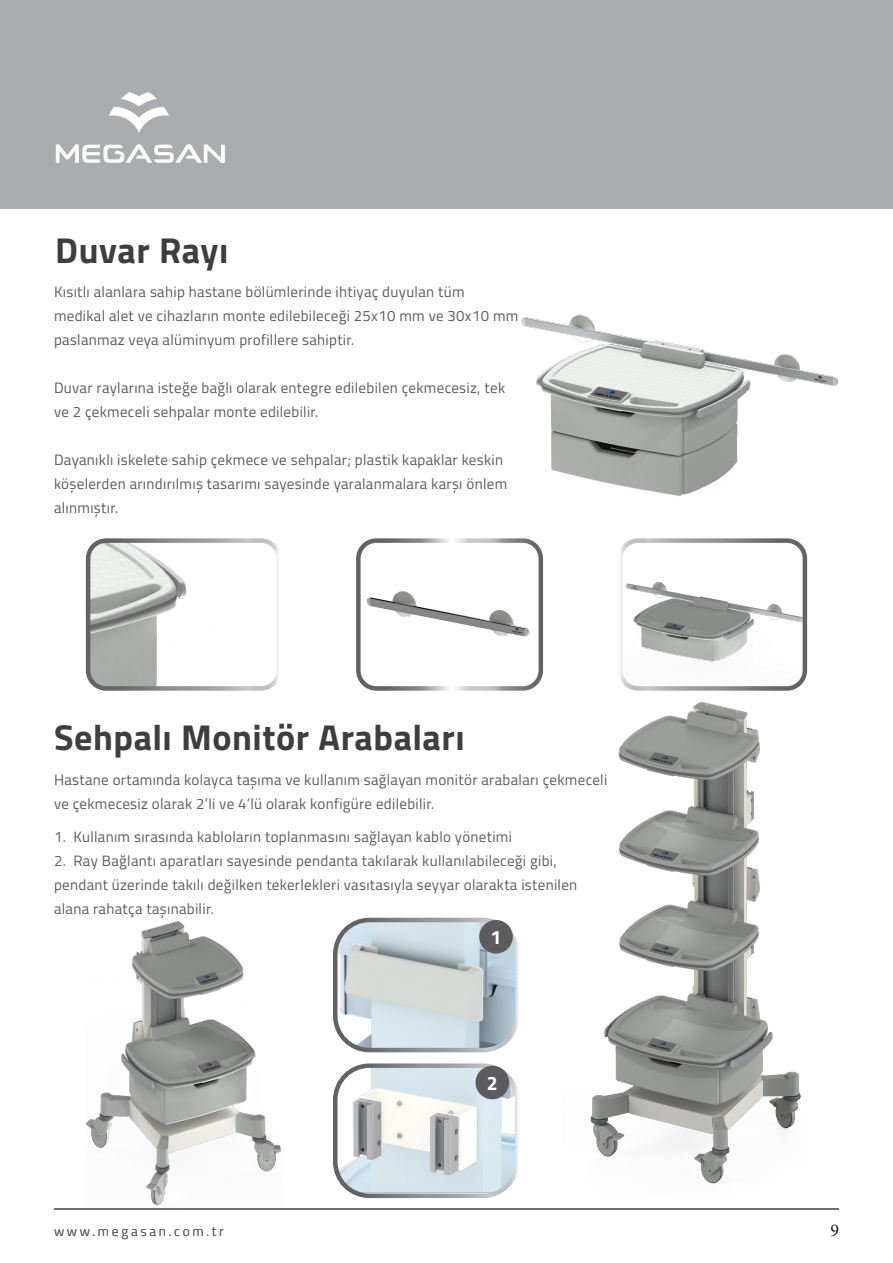
<style>
.page{position:relative;width:893px;height:1263px;background:#fff}
.page>*{position:absolute;margin:0;border:0;box-sizing:border-box;transform-origin:0 0}
.t1{font:700 36px "Titillium Web";letter-spacing:.015em;color:#3e3e3f}
.t2{font:700 19.5px "Titillium Web";color:#fff}
.t3{font:18px "Minion Pro";color:#231f20}
.t4{font:15px/24px "Titillium Web";letter-spacing:.02em;color:#5c5c5f}
.t5{font:300 13.5px "Titillium Web";letter-spacing:.2em;color:#5b5b5e}
</style>
<div class="page">
<div style="left:0;top:0;width:893px;height:208px;background:#abacb0"></div>
<svg style="left:56px;top:144px;width:169px;height:19px"></svg>
<svg style="left:109px;top:92px;width:60px;height:41px"></svg>
<hr style="left:54px;top:1209px;width:785px;height:1px;background:#5c5c5f">
<img style="left:86px;top:921px;width:195px;height:285px">
<img style="left:338px;top:920px;width:176px;height:127px">
<div style="left:333px;top:918px;width:186px;height:134px;border:4px solid #fff;border-radius:34px"></div>
<img style="left:338px;top:1068px;width:176px;height:125px">
<div style="left:333px;top:1063px;width:186px;height:135px;border:4px solid #fff;border-radius:34px"></div>
<img style="left:590px;top:701px;width:211px;height:483px">
<img style="left:361px;top:547px;width:177px;height:135px">
<div style="left:356px;top:538px;width:187px;height:153px;border:4px solid #fff;border-radius:18px"></div>
<img style="left:91px;top:543px;width:185px;height:143px">
<div style="left:86px;top:538px;width:195px;height:153px;border:4px solid #fff;border-radius:18px"></div>
<img style="left:623px;top:546px;width:179px;height:140px">
<div style="left:618px;top:538px;width:189px;height:153px;border:4px solid #fff;border-radius:18px"></div>
<img style="left:521px;top:314px;width:317px;height:182px">
<div style="left:479px;top:920px;width:34px;height:33px;background:#5c5c5f;border-radius:50%"></div>
<div style="left:475px;top:1066px;width:34px;height:33px;background:#5c5c5f;border-radius:50%"></div>
<p class="t1" style="left:55px;top:223px;width:175px">Duvar Rayı</p>
<p class="t4" style="left:54px;top:279px;width:466px">Kısıtlı alanlara sahip hastane bölümlerinde ihtiyaç duyulan tüm medikal alet ve cihazların monte edilebileceği 25x10 mm ve 30x10 mm paslanmaz veya alüminyum profillere sahiptir.</p>
<p class="t4" style="left:54px;top:375px;width:453px">Duvar raylarına isteğe bağlı olarak entegre edilebilen çekmecesiz, tek ve 2 çekmeceli sehpalar monte edilebilir.</p>
<p class="t4" style="left:54px;top:447px;width:455px">Dayanıklı iskelete sahip çekmece ve sehpalar; plastik kapaklar keskin köşelerden arındırılmış tasarımı sayesinde yaralanmalara karşı önlem alınmıştır.</p>
<p class="t1" style="left:54px;top:709px;width:412px">Sehpalı Monitör Arabaları</p>
<p class="t4" style="left:54px;top:767px;width:555px">Hastane ortamında kolayca taşıma ve kullanım sağlayan monitör arabaları çekmeceli ve çekmecesiz olarak 2’li ve 4’lü olarak konfigüre edilebilir.</p>
<p class="t4" style="left:54px;top:824px;width:460px">1. Kullanım sırasında kabloların toplanmasını sağlayan kablo yönetimi</p>
<p class="t4" style="left:54px;top:848px;width:525px">2. Ray Bağlantı aparatları sayesinde pendanta takılarak kullanılabileceği gibi, pendant üzerinde takılı değilken tekerlekleri vasıtasıyla seyyar olarakta istenilen alana rahatça taşınabilir.</p>
<p class="t2" style="left:490px;top:923px;width:12px">1</p>
<p class="t2" style="left:487px;top:1068px;width:12px">2</p>
<p class="t5" style="left:54px;top:1221px;width:171px">www.megasan.com.tr</p>
<p class="t3" style="left:830px;top:1218px;width:10px">9</p>
</div>
